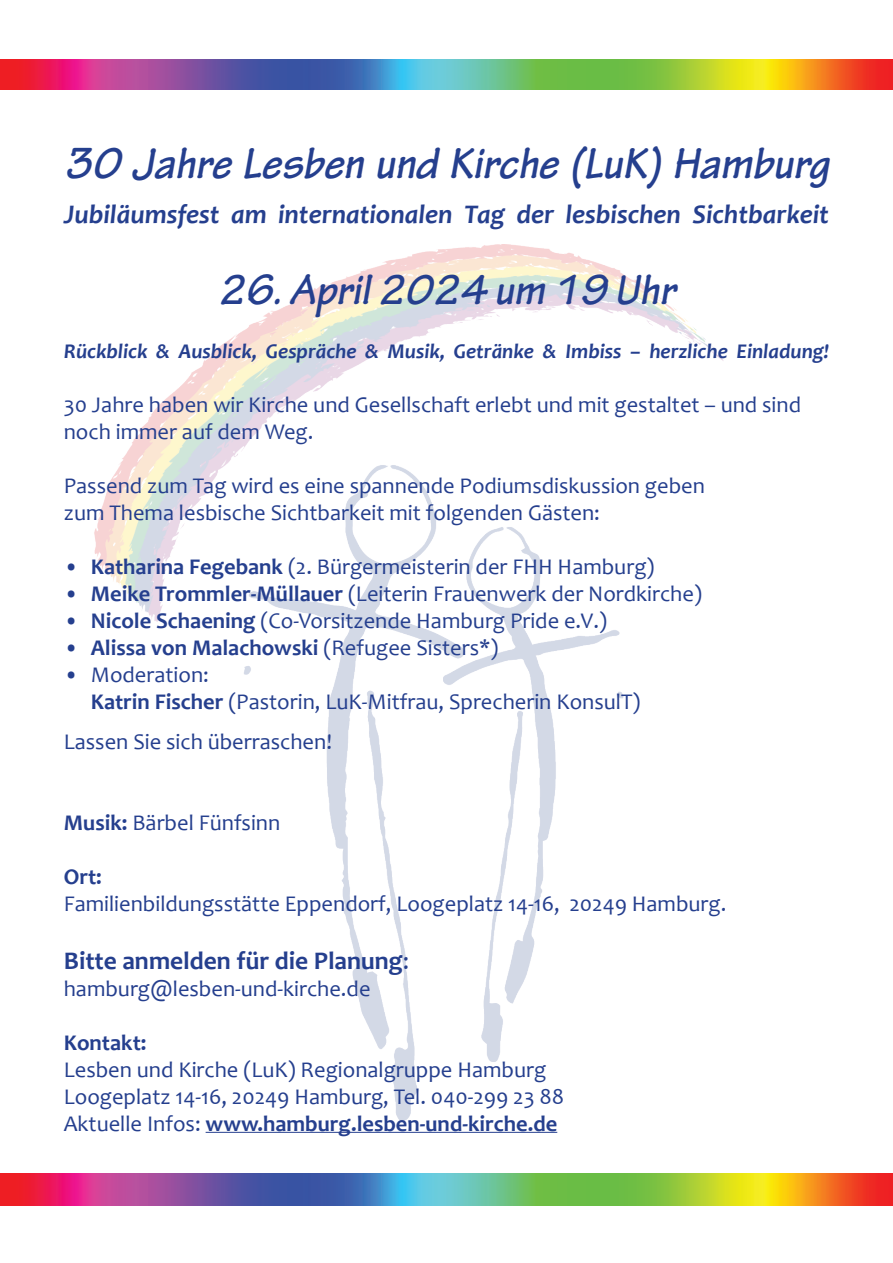
<style>
.page{position:relative;width:893px;height:1263px;background:#fff}
.page>*{position:absolute;margin:0;border:0;box-sizing:border-box;transform-origin:0 0}
.t1{font:italic 700 46.5px "Tekton Pro";color:#253f8e}
.t2{font:italic 700 45px "Tekton Pro";color:#253f8e}
.t3{font:italic 700 27px "Candara";color:#253f8e}
.t4{font:700 25.5px "Candara";color:#253f8e}
.t5{font:22.5px/27px "Candara";color:#253f8e}
.t6{font:700 22.5px "Candara";color:#253f8e}
.t7{font:italic 700 21px "Candara";color:#253f8e}
.s1{font-weight:700}
.s2{font-weight:400}
</style>
<div class="page">
<img style="left:94px;top:244px;width:630px;height:889px">
<img style="left:0;top:60px;width:893px;height:29px">
<img style="left:0;top:1174px;width:893px;height:31px">
<hr style="left:206px;top:1132px;width:351px;height:1px;background:#253f8e">
<h1 class="t1" style="left:64px;top:136px;width:767px">30 Jahre Lesben und Kirche (LuK) Hamburg</h1>
<p class="t3" style="left:64px;top:198px;width:767px">Jubiläumsfest am internationalen Tag der lesbischen Sichtbarkeit</p>
<h2 class="t2" style="left:218px;top:264px;width:459px">26. April 2024 um 19 Uhr</h2>
<p class="t7" style="left:64px;top:338px;width:767px">Rückblick &amp; Ausblick, Gespräche &amp; Musik, Getränke &amp; Imbiss – herzliche Einladung!</p>
<p class="t5" style="left:64px;top:391px;width:739px">30 Jahre haben wir Kirche und Gesellschaft erlebt und mit gestaltet – und sind noch immer auf dem Weg.</p>
<p class="t5" style="left:64px;top:472px;width:643px">Passend zum Tag wird es eine spannende Podiumsdiskussion geben zum Thema lesbische Sichtbarkeit mit folgenden Gästen:</p>
<p class="t5" style="left:64px;top:553px;width:592px"><span class="s1">• Katharina Fegebank</span> (2. Bürgermeisterin der FHH Hamburg)</p>
<p class="t5" style="left:64px;top:580px;width:640px"><span class="s1">• Meike Trommler-Müllauer</span> (Leiterin Frauenwerk der Nordkirche)</p>
<p class="t5" style="left:64px;top:607px;width:545px"><span class="s1">• Nicole Schaening</span> (Co-Vorsitzende Hamburg Pride e.V.)</p>
<p class="t6" style="left:64px;top:634px;width:436px">• Alissa von Malachowski <span class="s2">(Refugee Sisters*)</span></p>
<p class="t5" style="left:91px;top:661px;width:551px;text-indent:-27px">• Moderation:<br><span class="s1">Katrin Fischer</span> (Pastorin, LuK-Mitfrau, Sprecherin KonsulT)</p>
<p class="t5" style="left:64px;top:728px;width:270px">Lassen Sie sich überraschen!</p>
<p class="t5" style="left:64px;top:809px;width:218px"><span class="s1">Musik:</span> Bärbel Fünfsinn</p>
<p class="t6" style="left:64px;top:863px;width:40px">Ort:</p>
<p class="t5" style="left:64px;top:890px;width:664px">Familienbildungsstätte Eppendorf, Loogeplatz 14-16, 20249 Hamburg.</p>
<p class="t4" style="left:64px;top:944px;width:347px">Bitte anmelden für die Planung<span class="s2">:</span></p>
<p class="t5" style="left:64px;top:975px;width:308px">hamburg@lesben-und-kirche.de</p>
<p class="t6" style="left:64px;top:1028px;width:84px">Kontakt:</p>
<p class="t5" style="left:64px;top:1056px;width:502px">Lesben und Kirche (LuK) Regionalgruppe Hamburg<br>Loogeplatz 14-16, 20249 Hamburg, Tel. 040-299 23 88<br>Aktuelle Infos: <span class="s1">www.hamburg.lesben-und-kirche.de</span></p>
</div>
